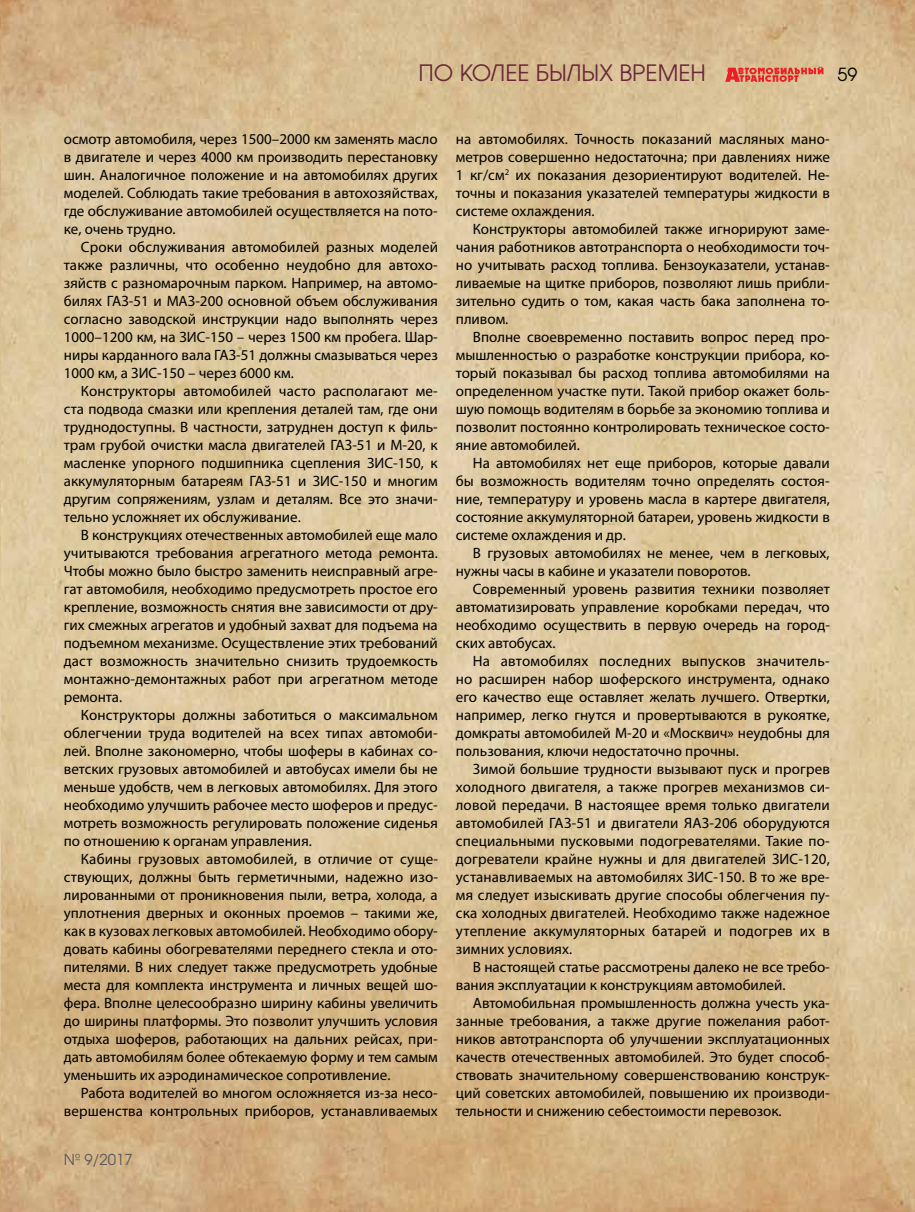
<style>
.page{position:relative;width:915px;height:1212px;background:#fff}
.page>*{position:absolute;margin:0;border:0;box-sizing:border-box;transform-origin:0 0}
.t1{font:22.5px "AG Avalanche C";color:#6a283a}
.t2{font:18px "AG Avalanche C";color:#000}
.t3{font:15px/18px "Myriad Pro";color:#000;text-align:justify}
.t4{font:15px "AG Avalanche C";color:#58595b}
</style>
<div class="page">
<img style="left:0;top:0;width:914px;height:1212px">
<svg style="left:725px;top:66px;width:98px;height:16px;background:#e17561"></svg>
<h1 class="t1" style="left:418px;top:59px;width:288px">ПО КОЛЕЕ БЫЛЫХ ВРЕМЕН</h1>
<p class="t2" style="left:837px;top:63px;width:21px">59</p>
<p class="t3" style="left:64px;top:130px;width:375px">осмотр автомобиля, через 1500–2000 км заменять масло в двигателе и через 4000 км производить перестановку шин. Аналогичное положение и на автомобилях других моделей. Соблюдать такие требования в автохозяйствах, где обслуживание автомобилей осуществляется на пото&shy;ке, очень трудно.</p>
<p class="t3" style="left:64px;top:238px;width:375px;text-indent:17px">Сроки обслуживания автомобилей разных моделей также различны, что особенно неудобно для автохо&shy;зяйств с разномарочным парком. Например, на автомо&shy;билях ГАЗ-51 и МАЗ-200 основной объем обслуживания согласно заводской инструкции надо выполнять через 1000–1200 км, на ЗИС-150 – через 1500 км пробега. Шар&shy;ниры карданного вала ГАЗ-51 должны смазываться через 1000 км, а ЗИС-150 – через 6000 км.</p>
<p class="t3" style="left:64px;top:382px;width:375px;text-indent:17px">Конструкторы автомобилей часто располагают ме&shy;ста подвода смазки или крепления деталей там, где они труднодоступны. В частности, затруднен доступ к филь&shy;трам грубой очистки масла двигателей ГАЗ-51 и М-20, к масленке упорного подшипника сцепления ЗИС-150, к аккумуляторным батареям ГАЗ-51 и ЗИС-150 и многим другим сопряжениям, узлам и деталям. Все это значи&shy;тельно усложняет их обслуживание.</p>
<p class="t3" style="left:64px;top:526px;width:375px;text-indent:17px">В конструкциях отечественных автомобилей еще мало учитываются требования агрегатного метода ремонта.<br>Чтобы можно было быстро заменить неисправный агре&shy;гат автомобиля, необходимо предусмотреть простое его крепление, возможность снятия вне зависимости от дру&shy;гих смежных агрегатов и удобный захват для подъема на подъемном механизме. Осуществление этих требований даст возможность значительно снизить трудоемкость монтажно-демонтажных работ при агрегатном методе ремонта.</p>
<p class="t3" style="left:64px;top:706px;width:375px;text-indent:17px">Конструкторы должны заботиться о максимальном облегчении труда водителей на всех типах автомоби&shy;лей. Вполне закономерно, чтобы шоферы в кабинах со&shy;ветских грузовых автомобилей и автобусах имели бы не меньше удобств, чем в легковых автомобилях. Для этого необходимо улучшить рабочее место шоферов и предус&shy;мотреть возможность регулировать положение сиденья по отношению к органам управления.</p>
<p class="t3" style="left:64px;top:850px;width:375px;text-indent:17px">Кабины грузовых автомобилей, в отличие от суще&shy;ствующих, должны быть герметичными, надежно изо&shy;лированными от проникновения пыли, ветра, холода, а уплотнения дверных и оконных проемов – такими же, как в кузовах легковых автомобилей. Необходимо обору&shy;довать кабины обогревателями переднего стекла и ото&shy;пителями. В них следует также предусмотреть удобные места для комплекта инструмента и личных вещей шо&shy;фера. Вполне целесообразно ширину кабины увеличить до ширины платформы. Это позволит улучшить условия отдыха шоферов, работающих на дальних рейсах, при&shy;дать автомобилям более обтекаемую форму и тем самым уменьшить их аэродинамическое сопротивление.</p>
<p class="t3" style="left:64px;top:1084px;width:375px;text-align:right">Работа водителей во многом осложняется из-за несо&shy;вершенства контрольных приборов, устанавливаемых</p>
<p class="t4" style="left:64px;top:1150px;width:70px">№ 9/2017</p>
<p class="t3" style="left:455px;top:130px;width:375px">на автомобилях. Точность показаний масляных мано&shy;метров совершенно недостаточна; при давлениях ниже 1 кг/см<sup>2</sup> их показания дезориентируют водителей. Не&shy;точны и показания указателей температуры жидкости в системе охлаждения.</p>
<p class="t3" style="left:455px;top:220px;width:375px;text-indent:17px">Конструкторы автомобилей также игнорируют заме&shy;чания работников автотранспорта о необходимости точ&shy;но учитывать расход топлива. Бензоуказатели, устанав&shy;ливаемые на щитке приборов, позволяют лишь прибли&shy;зительно судить о том, какая часть бака заполнена то&shy;пливом.</p>
<p class="t3" style="left:455px;top:328px;width:375px;text-indent:17px">Вполне своевременно поставить вопрос перед про&shy;мышленностью о разработке конструкции прибора, ко&shy;торый показывал бы расход топлива автомобилями на определенном участке пути. Такой прибор окажет боль&shy;шую помощь водителям в борьбе за экономию топлива и позволит постоянно контролировать техническое состо&shy;яние автомобилей.</p>
<p class="t3" style="left:455px;top:454px;width:375px;text-indent:17px">На автомобилях нет еще приборов, которые давали бы возможность водителям точно определять состоя&shy;ние, температуру и уровень масла в картере двигателя, состояние аккумуляторной батареи, уровень жидкости в системе охлаждения и др.</p>
<p class="t3" style="left:455px;top:544px;width:375px;text-indent:17px">В грузовых автомобилях не менее, чем в легковых, нужны часы в кабине и указатели поворотов.</p>
<p class="t3" style="left:455px;top:580px;width:375px;text-indent:17px">Современный уровень развития техники позволяет автоматизировать управление коробками передач, что необходимо осуществить в первую очередь на город&shy;ских автобусах.</p>
<p class="t3" style="left:455px;top:652px;width:375px;text-indent:17px">На автомобилях последних выпусков значитель&shy;но расширен набор шоферского инструмента, однако его качество еще оставляет желать лучшего. Отвертки, например, легко гнутся и провертываются в рукоятке, домкраты автомобилей М-20 и «Москвич» неудобны для пользования, ключи недостаточно прочны.</p>
<p class="t3" style="left:455px;top:760px;width:375px;text-indent:17px">Зимой большие трудности вызывают пуск и прогрев холодного двигателя, а также прогрев механизмов си&shy;ловой передачи. В настоящее время только двигатели автомобилей ГАЗ-51 и двигатели ЯАЗ-206 оборудуются специальными пусковыми подогревателями. Такие по&shy;догреватели крайне нужны и для двигателей ЗИС-120, устанавливаемых на автомобилях ЗИС-150. В то же вре&shy;мя следует изыскивать другие способы облегчения пу&shy;ска холодных двигателей. Необходимо также надежное утепление аккумуляторных батарей и подогрев их в зимних условиях.</p>
<p class="t3" style="left:455px;top:958px;width:375px;text-indent:17px">В настоящей статье рассмотрены далеко не все требо&shy;вания эксплуатации к конструкциям автомобилей.</p>
<p class="t3" style="left:455px;top:994px;width:375px;text-indent:17px">Автомобильная промышленность должна учесть ука&shy;занные требования, а также другие пожелания работ&shy;ников автотранспорта об улучшении эксплуатационных качеств отечественных автомобилей. Это будет способ&shy;ствовать значительному совершенствованию конструк&shy;ций советских автомобилей, повышению их производи&shy;тельности и снижению себестоимости перевозок.</p>
</div>
